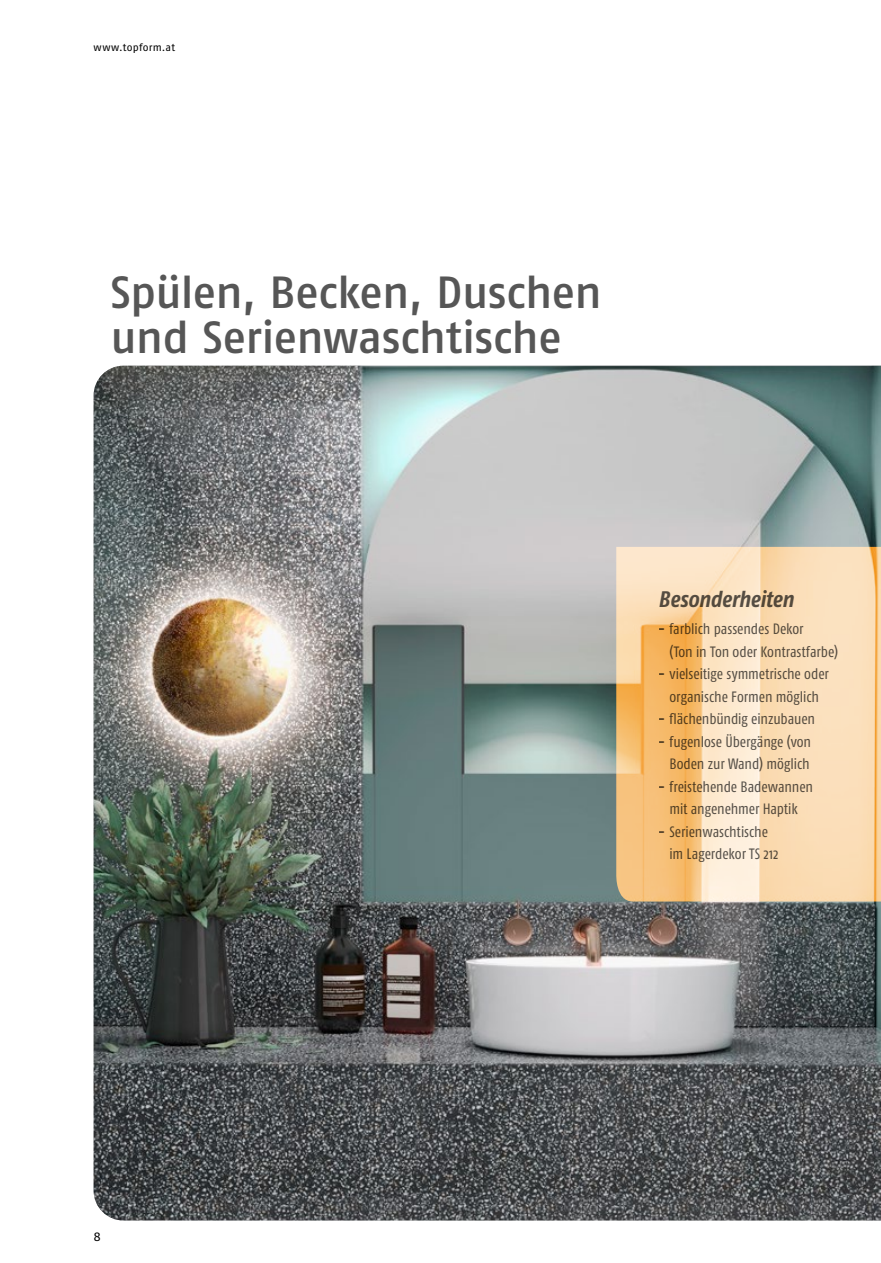
<style>
.page{position:relative;width:881px;height:1263px;background:#fff}
.page>*{position:absolute;margin:0;border:0;box-sizing:border-box;transform-origin:0 0}
.t1{font:45px/45px "Fago No Med";letter-spacing:-.02em;color:#565656}
.t2{font:italic 700 22.5px "Fago Co";letter-spacing:-.01em;color:#565656}
.t3{font:15px/22.5px "Fago Co";letter-spacing:-.005em;color:#565656}
.t4{font:12.75px "Fago No Regular LF";color:#000}
.t5{font:10.5px "Fago No Regular LF";letter-spacing:.025em;color:#000}
.s1{font-weight:700}
</style>
<div class="page">
<img style="left:94px;top:366px;width:786px;height:854px">
<svg style="left:615px;top:547px;width:265px;height:354px;background:#f9d6a9"></svg>
<p class="t5" style="left:94px;top:41px;width:83px">www.topform.at</p>
<h1 class="t1" style="left:111px;top:269px;width:492px">Spülen, Becken, Duschen und Serienwaschtische</h1>
<h2 class="t2" style="left:658px;top:586px;width:136px">Besonderheiten</h2>
<p class="t3" style="left:669px;top:617px;width:170px;text-indent:-11px"><span class="s1">-</span> farblich passendes Dekor<br>(Ton in Ton oder Kontrastfarbe)</p>
<p class="t3" style="left:658px;top:662px;width:171px;text-align:center"><span class="s1">-</span> vielseitige symmetrische oder organische Formen möglich</p>
<p class="t3" style="left:658px;top:707px;width:158px"><span class="s1">-</span> flächenbündig einzubauen</p>
<p class="t3" style="left:658px;top:730px;width:154px;text-align:right"><span class="s1">-</span> fugenlose Übergänge (von<br>Boden zur Wand) möglich</p>
<p class="t3" style="left:658px;top:775px;width:156px;text-align:center"><span class="s1">-</span> freistehende Badewannen mit angenehmer Haptik</p>
<p class="t3" style="left:669px;top:820px;width:111px;text-indent:-11px"><span class="s1">-</span> Serienwaschtische im Lagerdekor TS 212</p>
<p class="t4" style="left:94px;top:1229px;width:9px">8</p>
</div>
